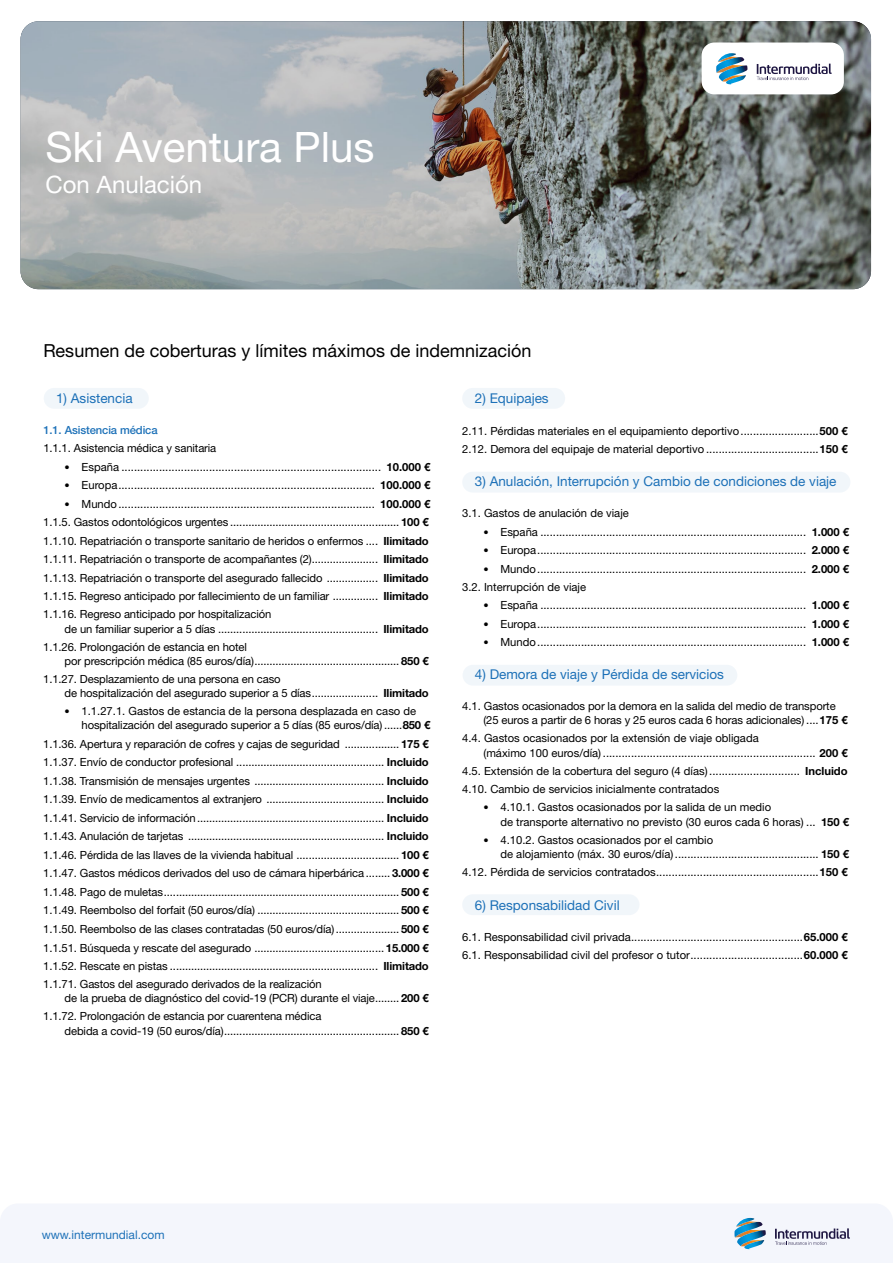
<style>
.page{position:relative;width:893px;height:1263px;background:#fff}
.page>*{position:absolute;margin:0;border:0;box-sizing:border-box;transform-origin:0 0}
.t1{font:42px "Helvetica Neue LT Std";color:#fff}
.t2{font:24px "Helvetica Neue LT Std";color:#fff}
.t3{font:18px "Helvetica Neue LT Std";color:#000}
.t4{font:13.5px "Helvetica Neue LT Std";color:#1d71b8}
.t5{font:12px "Helvetica Neue LT Std";color:#1d71b8}
.t6{font:11.25px/18.5px "Helvetica Neue LT Std";letter-spacing:-.01em;color:#000}
.t7{font:500 11.25px "Helvetica Neue LT Std";letter-spacing:-.01em;color:#1d71b8}
.s1{font-weight:700;font-size:10.5px}
.s2{font-weight:700}
</style>
<div class="page">
<div style="left:0;top:1204px;width:893px;height:59px;background:#f4f6fc"></div>
<img style="left:736px;top:1218px;width:19px;height:4px">
<img style="left:734px;top:1222px;width:29px;height:15px">
<img style="left:744px;top:1246px;width:20px;height:3px">
<img style="left:737px;top:1230px;width:29px;height:16px">
<svg style="left:775px;top:1228px;width:75px;height:17px"></svg>
<svg style="left:21px;top:21px;width:850px;height:268px;background:#919595"></svg>
<div style="left:44px;top:388px;width:105px;height:21px;background:#f1f6fa;border-radius:10px"></div>
<div style="left:462px;top:388px;width:103px;height:21px;background:#f1f6fa;border-radius:10px"></div>
<div style="left:462px;top:472px;width:388px;height:21px;background:#f1f6fa;border-radius:10px"></div>
<div style="left:463px;top:665px;width:274px;height:21px;background:#f1f6fa;border-radius:10px"></div>
<div style="left:462px;top:894px;width:177px;height:21px;background:#f1f6fa;border-radius:10px"></div>
<div style="left:702px;top:43px;width:142px;height:51px;background:#fff;border-radius:13px"></div>
<img style="left:721px;top:53px;width:15px;height:4px">
<img style="left:716px;top:57px;width:29px;height:16px">
<img style="left:726px;top:82px;width:10px;height:2px">
<img style="left:718px;top:65px;width:29px;height:17px">
<svg style="left:757px;top:64px;width:75px;height:16px"></svg>
<h1 class="t1" style="left:45px;top:122px;width:331px">Ski Aventura Plus</h1>
<h2 class="t2" style="left:45px;top:170px;width:158px">Con Anulación</h2>
<h3 class="t3" style="left:43px;top:340px;width:490px">Resumen de coberturas y límites máximos de indemnización</h3>
<p class="t4" style="left:56px;top:390px;width:78px">1) Asistencia</p>
<p class="t7" style="left:43px;top:423px;width:116px">1.1. Asistencia médica</p>
<p class="t6" style="left:43px;top:439px;width:174px">1.1.1. Asistencia médica y sanitaria</p>
<p class="t6" style="left:65px;top:457px;width:367px"><span class="s1">•</span> España ................................................................................... <span class="s2">10.000 €</span></p>
<p class="t6" style="left:65px;top:476px;width:367px"><span class="s1">•</span> Europa.................................................................................. <span class="s2">100.000 €</span></p>
<p class="t6" style="left:43px;top:494px;width:388px;text-indent:21px"><span class="s1">•</span> Mundo.................................................................................. <span class="s2">100.000 € </span>1.1.5. Gastos odontológicos urgentes ........................................................ <span class="s2">100 € </span>1.1.10. Repatriación o transporte sanitario de heridos o enfermos .... <span class="s2">Ilimitado </span>1.1.11. Repatriación o transporte de acompañantes (2)...................... <span class="s2">Ilimitado </span>1.1.13. Repatriación o transporte del asegurado fallecido ................. <span class="s2">Ilimitado </span>1.1.15. Regreso anticipado por fallecimiento de un familiar ............... <span class="s2">Ilimitado </span>1.1.16. Regreso anticipado por hospitalización</p>
<p class="t6" style="left:43px;top:619px;width:387px;line-height:18px;text-indent:21px">de un familiar superior a 5 días ..................................................... <span class="s2">Ilimitado<br></span>1.1.26. Prolongación de estancia en hotel</p>
<p class="t6" style="left:43px;top:652px;width:387px;line-height:18px;text-indent:21px">por prescripción médica (85 euros/día)................................................ <span class="s2">850 €<br></span>1.1.27. Desplazamiento de una persona en caso</p>
<p class="t6" style="left:65px;top:684px;width:366px">de hospitalización del asegurado superior a 5 días...................... <span class="s2">Ilimitado</span></p>
<p class="t6" style="left:82px;top:704px;width:350px;line-height:14.2px;text-indent:-17px"><span class="s1">•</span> 1.1.27.1. Gastos de estancia de la persona desplazada en caso de hospitalización del asegurado superior a 5 días (85 euros/día)......<span class="s2">850 €</span></p>
<p class="t6" style="left:43px;top:734px;width:387px;text-align:justify">1.1.36. Apertura y reparación de cofres y cajas de seguridad .................. <span class="s2">175 € </span>1.1.37. Envío de conductor profesional ................................................. <span class="s2">Incluido </span>1.1.38. Transmisión de mensajes urgentes ........................................... <span class="s2">Incluido </span>1.1.39. Envío de medicamentos al extranjero ....................................... <span class="s2">Incluido </span>1.1.41. Servicio de información.............................................................. <span class="s2">Incluido </span>1.1.43. Anulación de tarjetas ................................................................. <span class="s2">Incluido </span>1.1.46. Pérdida de las llaves de la vivienda habitual .................................. <span class="s2">100 € </span>1.1.47. Gastos médicos derivados del uso de cámara hiperbárica ........ <span class="s2">3.000 € </span>1.1.48. Pago de muletas.............................................................................. <span class="s2">500 € </span>1.1.49. Reembolso del forfait (50 euros/día) ............................................... <span class="s2">500 € </span>1.1.50. Reembolso de las clases contratadas (50 euros/día)..................... <span class="s2">500 € </span>1.1.51. Búsqueda y rescate del asegurado ........................................... <span class="s2">15.000 € </span>1.1.52. Rescate en pistas ..................................................................... <span class="s2">Ilimitado </span>1.1.71. Gastos del asegurado derivados de la realización</p>
<p class="t6" style="left:43px;top:989px;width:387px;line-height:18px;text-indent:21px">de la prueba de diagnóstico del covid-19 (PCR) durante el viaje........ <span class="s2">200 €<br></span>1.1.72. Prolongación de estancia por cuarentena médica</p>
<p class="t6" style="left:65px;top:1021px;width:366px">debida a covid-19 (50 euros/día).......................................................... <span class="s2">850 €</span></p>
<p class="t4" style="left:475px;top:390px;width:75px">2) Equipajes</p>
<p class="t6" style="left:462px;top:421px;width:387px">2.11. Pérdidas materiales en el equipamiento deportivo.........................<span class="s2">500 €<br></span>2.12. Demora del equipaje de material deportivo ....................................<span class="s2">150 €</span></p>
<p class="t4" style="left:475px;top:473px;width:363px">3) Anulación, Interrupción y Cambio de condiciones de viaje</p>
<p class="t6" style="left:462px;top:504px;width:168px">3.1. Gastos de anulación de viaje</p>
<p class="t6" style="left:483px;top:522px;width:367px"><span class="s1">•</span> España ..................................................................................... <span class="s2">1.000 €</span></p>
<p class="t6" style="left:483px;top:541px;width:367px"><span class="s1">•</span> Europa...................................................................................... <span class="s2">2.000 €</span></p>
<p class="t6" style="left:462px;top:559px;width:388px;line-height:18px;text-indent:21px"><span class="s1">•</span> Mundo...................................................................................... <span class="s2">2.000 €<br></span>3.2. Interrupción de viaje</p>
<p class="t6" style="left:483px;top:596px;width:367px"><span class="s1">•</span> España ..................................................................................... <span class="s2">1.000 €</span></p>
<p class="t6" style="left:483px;top:614px;width:367px"><span class="s1">•</span> Europa...................................................................................... <span class="s2">1.000 €</span></p>
<p class="t6" style="left:483px;top:633px;width:367px"><span class="s1">•</span> Mundo...................................................................................... <span class="s2">1.000 €</span></p>
<p class="t4" style="left:475px;top:666px;width:251px">4) Demora de viaje y Pérdida de servicios</p>
<p class="t6" style="left:483px;top:699px;width:366px;line-height:14.2px;text-indent:-21px">4.1. Gastos ocasionados por la demora en la salida del medio de transporte (25 euros a partir de 6 horas y 25 euros cada 6 horas adicionales) ....<span class="s2">175 €</span></p>
<p class="t6" style="left:483px;top:731px;width:366px;line-height:14.2px;text-indent:-21px">4.4. Gastos ocasionados por la extensión de viaje obligada<br>(máximo 100 euros/día) .................................................................... <span class="s2">200 €</span></p>
<p class="t6" style="left:462px;top:762px;width:387px;line-height:18px">4.5. Extensión de la cobertura del seguro (4 días) ............................. <span class="s2">Incluido<br></span>4.10. Cambio de servicios inicialmente contratados</p>
<p class="t6" style="left:500px;top:800px;width:350px;line-height:14.2px;text-indent:-17px"><span class="s1">•</span> 4.10.1. Gastos ocasionados por la salida de un medio<br>de transporte alternativo no previsto (30 euros cada 6 horas) ... <span class="s2">150 €</span></p>
<p class="t6" style="left:500px;top:832px;width:350px;line-height:14.2px;text-indent:-17px"><span class="s1">•</span> 4.10.2. Gastos ocasionados por el cambio<br>de alojamiento (máx. 30 euros/día).............................................. <span class="s2">150 €</span></p>
<p class="t6" style="left:462px;top:863px;width:387px">4.12. Pérdida de servicios contratados....................................................<span class="s2">150 €</span></p>
<p class="t4" style="left:475px;top:897px;width:146px">6) Responsabilidad Civil</p>
<p class="t6" style="left:462px;top:927px;width:387px">6.1. Responsabilidad civil privada.......................................................<span class="s2">65.000 €<br></span>6.1. Responsabilidad civil del profesor o tutor....................................<span class="s2">60.000 €</span></p>
<p class="t5" style="left:42px;top:1227px;width:124px">www.intermundial.com</p>
</div>
